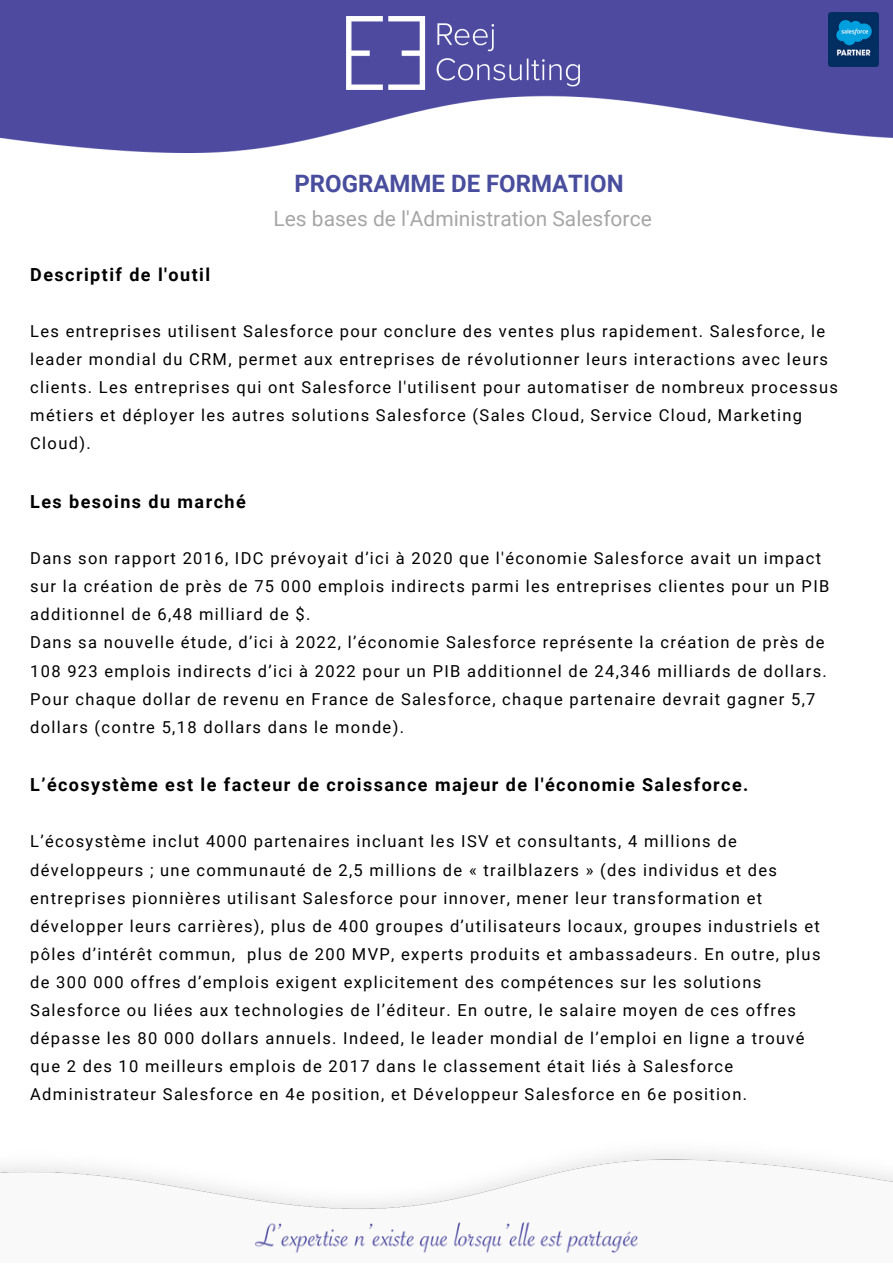
<style>
.page{position:relative;width:893px;height:1264px;background:#fff}
.page>*{position:absolute;margin:0;border:0;box-sizing:border-box;transform-origin:0 0}
.t1{font:700 24px "Roboto";color:#484d9d}
.t2{font:21px "Roboto";color:#a6a6a6}
.t3{font:700 18px "Roboto";letter-spacing:.08em;color:#000}
.t4{font:16.5px/28px "Roboto";letter-spacing:.08em;color:#000}
</style>
<div class="page">
<img style="left:0;top:0;width:892px;height:153px">
<img style="left:828px;top:13px;width:50px;height:54px">
<img style="left:346px;top:16px;width:233px;height:73px">
<img style="left:0;top:1153px;width:892px;height:100px">
<img style="left:256px;top:1222px;width:381px;height:30px">
<h1 class="t1" style="left:294px;top:170px;width:330px">PROGRAMME DE FORMATION</h1>
<p class="t2" style="left:273px;top:206px;width:380px">Les bases de l'Administration Salesforce</p>
<p class="t3" style="left:30px;top:264px;width:181px">Descriptif de l'outil</p>
<p class="t4" style="left:30px;top:317px;width:809px">Les entreprises utilisent Salesforce pour conclure des ventes plus rapidement. Salesforce, le leader mondial du CRM, permet aux entreprises de révolutionner leurs interactions avec leurs clients. Les entreprises qui ont Salesforce l'utilisent pour automatiser de nombreux processus métiers et déployer les autres solutions Salesforce (Sales Cloud, Service Cloud, Marketing Cloud).</p>
<p class="t3" style="left:30px;top:491px;width:217px">Les besoins du marché</p>
<p class="t4" style="left:30px;top:544px;width:800px">Dans son rapport 2016, IDC prévoyait d’ici à 2020 que l'économie Salesforce avait un impact sur la création de près de 75 000 emplois indirects parmi les entreprises clientes pour un PIB additionnel de 6,48 milliard de $.<br>Dans sa nouvelle étude, d’ici à 2022, l’économie Salesforce représente la création de près de 108 923 emplois indirects d’ici à 2022 pour un PIB additionnel de 24,346 milliards de dollars.<br>Pour chaque dollar de revenu en France de Salesforce, chaque partenaire devrait gagner 5,7 dollars (contre 5,18 dollars dans le monde).</p>
<p class="t3" style="left:30px;top:774px;width:719px">L’écosystème est le facteur de croissance majeur de l'économie Salesforce.</p>
<p class="t4" style="left:30px;top:827px;width:791px">L’écosystème inclut 4000 partenaires incluant les ISV et consultants, 4 millions de développeurs ; une communauté de 2,5 millions de « trailblazers » (des individus et des entreprises pionnières utilisant Salesforce pour innover, mener leur transformation et développer leurs carrières), plus de 400 groupes d’utilisateurs locaux, groupes industriels et pôles d’intérêt commun, plus de 200 MVP, experts produits et ambassadeurs. En outre, plus de 300 000 offres d’emplois exigent explicitement des compétences sur les solutions Salesforce ou liées aux technologies de l’éditeur. En outre, le salaire moyen de ces offres dépasse les 80 000 dollars annuels. Indeed, le leader mondial de l’emploi en ligne a trouvé que 2 des 10 meilleurs emplois de 2017 dans le classement était liés à Salesforce Administrateur Salesforce en 4e position, et Développeur Salesforce en 6e position.</p>
</div>
